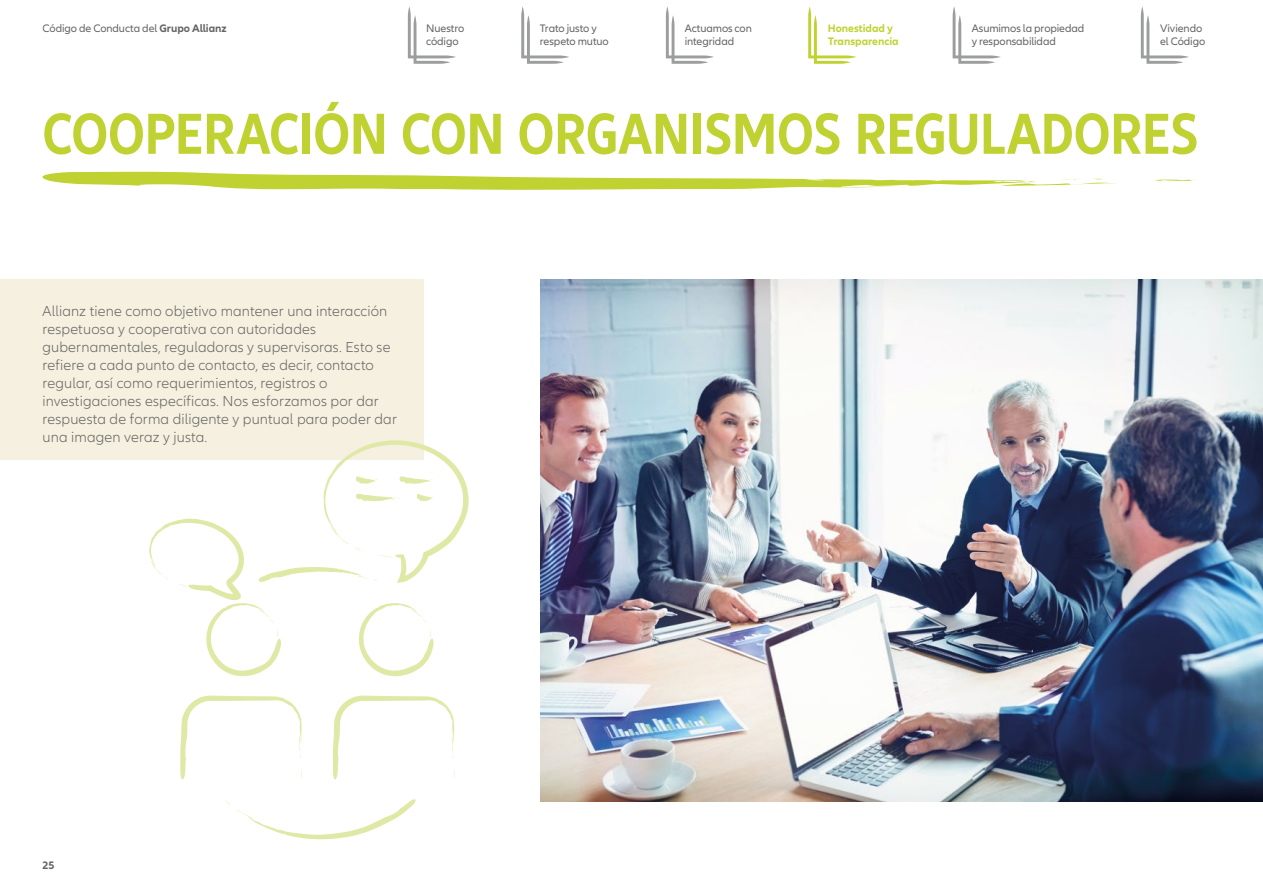
<style>
.page{position:relative;width:1263px;height:893px;background:#fff}
.page>*{position:absolute;margin:0;border:0;box-sizing:border-box;transform-origin:0 0}
.IHV_Headline_40pt{font:700 condensed 60px "Allianz Neo";letter-spacing:.005em;color:#c0d231}
.Copy{font:300 15px/18px "Allianz Neo";letter-spacing:.01em;color:#636362}
.t1{font:11.25px/13.5px "Allianz Neo";letter-spacing:-.01em;color:#636362}
.t2{font:700 11.25px/13.5px "Allianz Neo";letter-spacing:-.005em;color:#c0d231}
.t3{font:700 11.25px "Allianz Neo";color:#636362}
.s1{font-weight:700}
</style>
<div class="page">
<svg style="left:666px;top:6px;width:48px;height:58px"></svg>
<svg style="left:521px;top:6px;width:48px;height:58px"></svg>
<svg style="left:408px;top:6px;width:48px;height:58px"></svg>
<svg style="left:808px;top:6px;width:48px;height:58px"></svg>
<svg style="left:952px;top:6px;width:49px;height:58px"></svg>
<svg style="left:1141px;top:6px;width:48px;height:58px"></svg>
<img style="left:540px;top:280px;width:723px;height:522px">
<div style="left:0;top:280px;width:424px;height:180px;background:#f5f0df"></div>
<svg style="left:1155px;top:180px;width:42px;height:1px"></svg>
<svg style="left:42px;top:172px;width:1075px;height:18px"></svg>
<svg style="left:237px;top:799px;width:179px;height:40px"></svg>
<svg style="left:180px;top:696px;width:123px;height:83px"></svg>
<svg style="left:333px;top:696px;width:122px;height:83px"></svg>
<svg style="left:149px;top:440px;width:320px;height:236px"></svg>
<p class="t1" style="left:43px;top:22px;width:186px">Código de Conducta del <span class="s1">Grupo Allianz</span></p>
<p class="t1" style="left:426px;top:22px;width:40px">Nuestro código</p>
<p class="t2" style="left:828px;top:22px;width:72px">Honestidad y<br>Transparencia</p>
<p class="t1" style="left:972px;top:22px;width:114px">Asumimos la propiedad y responsabilidad</p>
<p class="t1" style="left:1160px;top:22px;width:47px">Viviendo el Código</p>
<p class="t1" style="left:540px;top:22px;width:70px">Trato justo y respeto mutuo</p>
<p class="t1" style="left:685px;top:22px;width:69px">Actuamos con integridad</p>
<p class="IHV_Headline_40pt" style="left:43px;top:99px;width:1157px">COOPERACIÓN CON ORGANISMOS REGULADORES</p>
<p class="Copy" style="left:43px;top:302px;width:356px">Allianz tiene como objetivo mantener una interacción respetuosa y cooperativa con autoridades gubernamentales, reguladoras y supervisoras. Esto se refiere a cada punto de contacto, es decir, contacto regular, así como requerimientos, registros o investigaciones específicas. Nos esforzamos por dar respuesta de forma diligente y puntual para poder dar una imagen veraz y justa.</p>
<p class="t3" style="left:43px;top:858px;width:13px">25</p>
</div>
